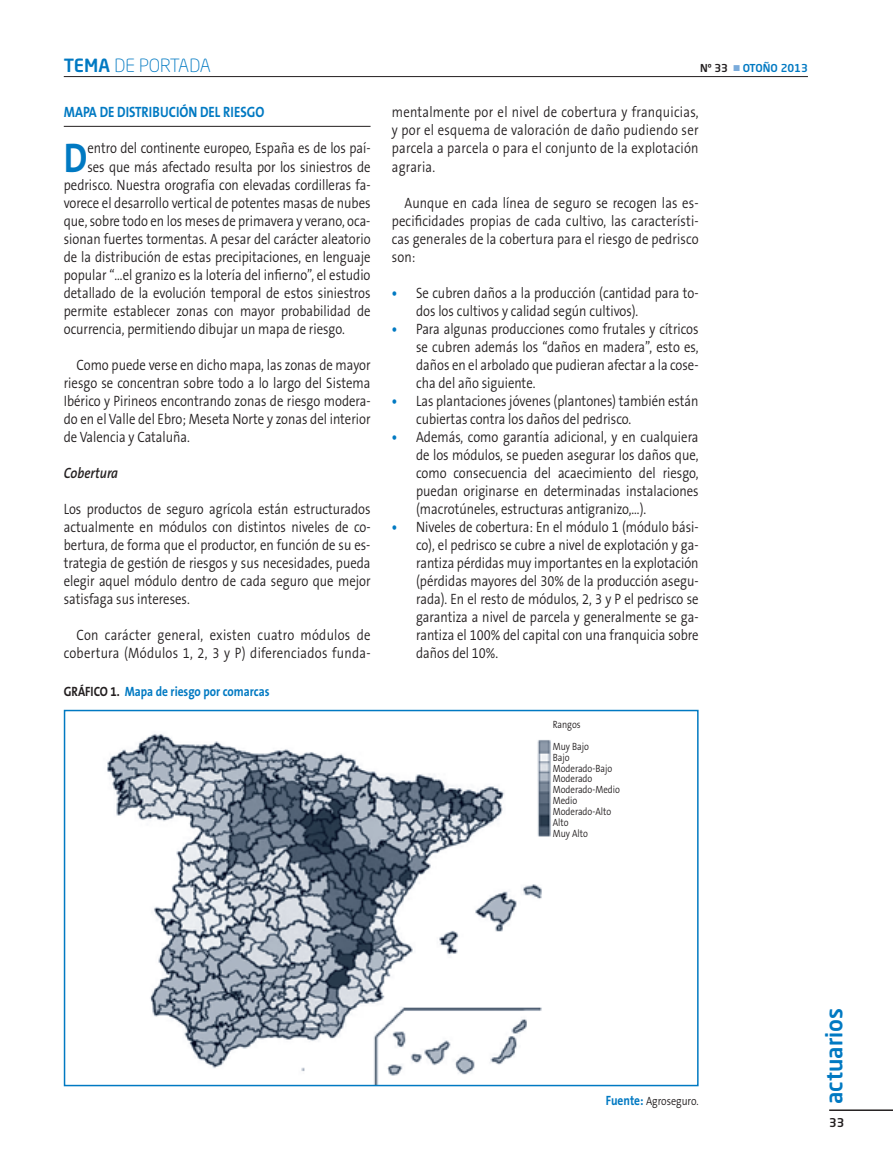
<style>
.page{position:relative;width:893px;height:1170px;background:#fff}
.page>*{position:absolute;margin:0;border:0;box-sizing:border-box;transform-origin:0 0}
.t1{font:700 41.7px "The Sans B7";color:#0079c2;scale:.85 1}
.t2{font:500 22.5px "Neo Sans Std";color:#0079c2}
.t3{font:300 18px "Neo Sans Std";color:#0079c2}
.t4{font:300 15px/18px "The Sans B4";color:#231f20;text-align:justify;scale:.85 1}
.t5{font:300 15px/18px "The Sans B4";letter-spacing:.02em;color:#231f20;text-align:right;scale:.85 1}
.t6{font:700 15px "The Sans B7";color:#0079c2;scale:.85 1}
.t7{font:italic 600 15px "The Sans B6";color:#231f20;scale:.85 1}
.t8{font:700 13.5px "The Sans B7";color:#0079c2;scale:.85 1}
.t9{font:300 12px "The Sans B4";color:#231f20;scale:.85 1}
.t10{font:500 12px "Neo Sans Std";color:#231f20}
.t11{font:500 10.8px "Neo Sans Std";color:#0079c2}
.t12{font:300 10.5px/10.8px "The Sans B4";color:#231f20;scale:.85 1}
.s1{font-weight:500}
.s2{color:#231f20}
.s3{color:#7aabdb}
.s4{font-family:"The Sans B7";font-weight:700;color:#0079c2}
.s5{font-family:"The Sans B7";font-weight:700;font-size:13.5px;color:#0079c2}
</style>
<div class="page">
<hr style="left:64px;top:76px;width:744px;height:1px;background:#231f20">
<hr style="left:829px;top:1109px;width:64px;height:1px;background:#231f20">
<hr style="left:64px;top:126px;width:307px;height:1px;background:#231f20">
<img style="left:107px;top:734px;width:444px;height:349px">
<div style="left:64px;top:709px;width:635px;height:377px;border:2px solid #0079c2"></div>
<p class="t3" style="left:64px;top:55px;width:149px"><span class="s1">TEMA</span> DE PORTADA</p>
<p class="t6" style="left:64px;top:104px;width:72px">Mapa dedistribución</p>
<p class="t6" style="left:200px;top:104px;width:36px">del riesgo</p>
<h1 class="t1" style="left:64px;top:135px;width:29px">D</h1>
<p class="t4" style="left:87px;top:140px;width:335px">entro del continente europeo, España es de los paí-</p>
<p class="t4" style="left:87px;top:158px;width:335px">ses que más afectado resulta por los siniestros de</p>
<p class="t4" style="left:64px;top:176px;width:362px">pedrisco. Nuestra orografía con elevadas cordilleras fa-</p>
<p class="t4" style="left:64px;top:194px;width:362px">vorece el desarrollo vertical de potentes masas de nubes</p>
<p class="t4" style="left:64px;top:212px;width:362px">que, sobre todo en los meses de primavera y verano, oca-</p>
<p class="t4" style="left:64px;top:230px;width:362px">sionan fuertes tormentas. A pesar del carácter aleatorio</p>
<p class="t4" style="left:64px;top:248px;width:362px">de la distribución de estas precipitaciones, en lenguaje</p>
<p class="t4" style="left:64px;top:266px;width:362px">popular “…el granizo es la lotería del infierno”, el estudio</p>
<p class="t4" style="left:64px;top:284px;width:362px">detallado de la evolución temporal de estos siniestros</p>
<p class="t4" style="left:64px;top:302px;width:362px">permite establecer zonas con mayor probabilidad de</p>
<p class="t4" style="left:64px;top:320px;width:332px">ocurrencia, permitiendo dibujar un mapa de riesgo.</p>
<p class="t4" style="left:64px;top:356px;width:362px;text-indent:13px">Como puede verse en dicho mapa, las zonas de mayor riesgo se concentran sobre todo a lo largo del Sistema Ibérico y Pirineos encontrando zonas de riesgo modera&shy;do en el Valle del Ebro; Meseta Norte y zonas del interior de Valencia y Cataluña.</p>
<p class="t7" style="left:64px;top:464px;width:65px">Cobertura</p>
<p class="t4" style="left:64px;top:500px;width:362px">Los productos de seguro agrícola están estructurados actualmente en módulos con distintos niveles de co&shy;bertura, de forma que el productor, en función de su es&shy;trategia de gestión de riesgos y sus necesidades, pueda elegir aquel módulo dentro de cada seguro que mejor satisfaga sus intereses.</p>
<p class="t5" style="left:64px;top:626px;width:362px">Con carácter general, existen cuatro módulos de cobertura (Módulos 1, 2, 3 y P) diferenciados funda-</p>
<p class="t8" style="left:64px;top:684px;width:243px"><span class="s2">GRÁFICO 1.</span> Mapa de riesgo por comarcas</p>
<p class="t11" style="left:700px;top:61px;width:109px"><span class="s2">nº 33</span> <span class="s3">■</span> OTOÑO 2013</p>
<p class="t4" style="left:392px;top:104px;width:362px">mentalmente por el nivel de cobertura y franquicias, y por el esquema de valoración de daño pudiendo ser parcela a parcela o para el conjunto de la explotación agraria.</p>
<p class="t4" style="left:392px;top:194px;width:362px;text-indent:13px">Aunque en cada línea de seguro se recogen las es&shy;pecificidades propias de cada cultivo, las característi&shy;cas generales de la cobertura para el riesgo de pedrisco son:</p>
<p class="t4" style="left:416px;top:284px;width:334px;text-indent:-24px"><span class="s4">•</span> Se cubren daños a la producción (cantidad para to&shy;dos los cultivos y calidad según cultivos).</p>
<p class="t4" style="left:416px;top:320px;width:334px;text-indent:-24px"><span class="s4">•</span> Para algunas producciones como frutales y cítricos se cubren además los “daños en madera”, esto es, daños en el arbolado que pudieran afectar a la cose&shy;cha del año siguiente.</p>
<p class="t4" style="left:416px;top:392px;width:334px;text-indent:-24px"><span class="s4">•</span> Las plantaciones jóvenes (plantones) también están cubiertas contra los daños del pedrisco.</p>
<p class="t4" style="left:416px;top:428px;width:334px;text-indent:-24px"><span class="s4">•</span> Además, como garantía adicional, y en cualquiera de los módulos, se pueden asegurar los daños que, como consecuencia del acaecimiento del riesgo, puedan originarse en determinadas instalaciones (macrotúneles, estructuras antigranizo,…).</p>
<p class="t4" style="left:416px;top:518px;width:334px;text-indent:-24px"><span class="s4">•</span> Niveles de cobertura: En el módulo 1 (módulo bási&shy;co), el pedrisco se cubre a nivel de explotación y ga&shy;rantiza pérdidas muy importantes en la explotación (pérdidas mayores del 30% de la producción asegu&shy;rada). En el resto de módulos, 2, 3 y P el pedrisco se garantiza a nivel de parcela y generalmente se ga&shy;rantiza el 100% del capital con una franquicia sobre daños del 10%.</p>
<p class="t12" style="left:553px;top:713px;width:44px;line-height:22px">Rangos<br>Muy Bajo</p>
<p class="t12" style="left:553px;top:752px;width:81px">Bajo<br>Moderado-Bajo<br>Moderado<br>Moderado-Medio<br>Medio<br>Moderado-Alto<br>Alto<br>Muy Alto</p>
<p class="t9" style="left:606px;top:1094px;width:111px"><span class="s5">Fuente:</span> Agroseguro.</p>
<h2 class="t2" style="left:820px;top:1103px;width:98px;rotate:-90deg">actuarios</h2>
<p class="t10" style="left:829px;top:1115px;width:17px">33</p>
</div>
